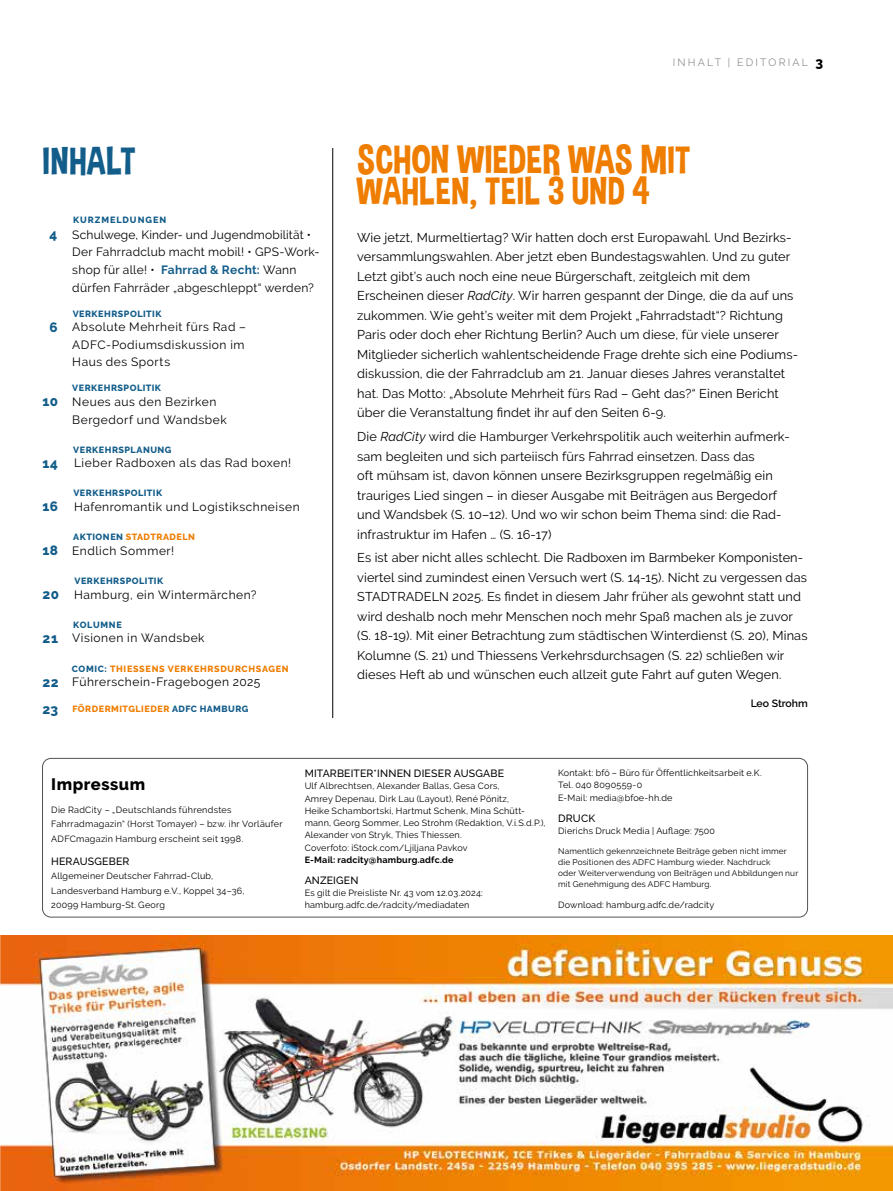
<style>
.page{position:relative;width:893px;height:1191px;background:#fff}
.page>*{position:absolute;margin:0;border:0;box-sizing:border-box;transform-origin:0 0}
.t1{font:40.5px "Dimbo";letter-spacing:.01em;color:#ef7d00}
.t2{font:39px "Dimbo";letter-spacing:.01em;color:#ef7d00}
.t3{font:39px "Dimbo";letter-spacing:.015em;color:#135d8a}
.t4{font:800 16.5px "Raleway";letter-spacing:.03em;color:#000}
.t5{font:800 13.5px "Raleway";letter-spacing:.035em;color:#135d8a}
.t6{font:800 13.5px "Raleway";color:#000}
.t7{font:12.75px/19.5px "Raleway";letter-spacing:.01em;color:#000}
.t8{font:12px/17.7px "Raleway";letter-spacing:.04em;color:#000}
.t9{font:12px/17.7px "Raleway";letter-spacing:.02em;color:#000}
.t10{font:500 10.5px "Raleway";letter-spacing:.015em;color:#000}
.t11{font:300 10.5px "Raleway";letter-spacing:.215em;color:#706f6f}
.t12{font:600 10.5px "Raleway";color:#000}
.t13{font:9px/12.3px "Raleway";letter-spacing:.025em;color:#000}
.t14{font:800 9px "Raleway";letter-spacing:.06em;color:#ef7d00}
.t15{font:800 9px "Raleway";letter-spacing:.055em;color:#135d8a}
.t16{font:700 9px "Raleway";letter-spacing:.02em;color:#000}
.t17{font:800 9px "Raleway";letter-spacing:.105em;color:#135d8a}
.t18{font:800 9px "Raleway";letter-spacing:.075em;color:#135d8a}
.t19{font:8.25px/11.1px "Raleway";letter-spacing:.025em;color:#000}
.s1{font-weight:700;color:#135d8a}
.s2{color:#135d8a}
.s3{font-size:13.5px;color:#135d8a}
.s4{font-size:39px}
.s5{font-style:italic}
</style>
<div class="page">
<img style="left:1px;top:935px;width:892px;height:256px">
<img style="left:0;top:0;width:1px;height:1191px">
<div style="left:42px;top:758px;width:766px;height:159px;border:1px solid #555454;border-radius:9px"></div>
<hr style="left:332px;top:148px;width:1px;height:570px;background:#000">
<p class="t11" style="left:673px;top:57px;width:137px">INHALT | EDITORIAL</p>
<p class="t6" style="left:816px;top:54px;width:9px">3</p>
<h2 class="t3" style="left:43px;top:138px;width:95px">INHALT</h2>
<p class="t5" style="left:50px;top:227px;width:9px">4</p>
<p class="t5" style="left:50px;top:319px;width:10px">6</p>
<p class="t5" style="left:43px;top:394px;width:17px">10</p>
<p class="t5" style="left:43px;top:455px;width:17px">14</p>
<p class="t5" style="left:43px;top:499px;width:17px">16</p>
<p class="t5" style="left:43px;top:543px;width:17px">18</p>
<p class="t5" style="left:43px;top:586px;width:18px">20</p>
<p class="t5" style="left:43px;top:630px;width:17px">21</p>
<p class="t17" style="left:73px;top:214px;width:95px">KURZMELDUNGEN</p>
<p class="t9" style="left:72px;top:226px;width:249px">Schulwege, Kinder- und Jugendmobilität • Der Fahrradclub macht mobil! • GPS-Work&shy;shop für alle! • <span class="s1">Fahrrad &amp; Recht:</span> Wann dürfen Fahrräder „abgeschleppt“ werden?</p>
<p class="t15" style="left:73px;top:308px;width:90px">VERKEHRSPOLITIK</p>
<p class="t8" style="left:72px;top:318px;width:175px">Absolute Mehrheit fürs Rad –<br>ADFC-Podiumsdiskussion im<br>Haus des Sports</p>
<p class="t15" style="left:72px;top:383px;width:90px">VERKEHRSPOLITIK</p>
<p class="t8" style="left:72px;top:393px;width:156px">Neues aus den Bezirken<br>Bergedorf und Wandsbek</p>
<p class="t15" style="left:73px;top:444px;width:100px">VERKEHRSPLANUNG</p>
<p class="t8" style="left:74px;top:454px;width:219px">Lieber Radboxen als das Rad boxen!</p>
<p class="t15" style="left:73px;top:488px;width:90px">VERKEHRSPOLITIK</p>
<p class="t8" style="left:74px;top:498px;width:227px">Hafenromantik und Logistikschneisen</p>
<p class="t14" style="left:73px;top:532px;width:123px"><span class="s2">AKTIONEN</span> STADTRADELN</p>
<p class="t8" style="left:72px;top:542px;width:103px">Endlich Sommer!</p>
<p class="t15" style="left:75px;top:576px;width:90px">VERKEHRSPOLITIK</p>
<p class="t8" style="left:74px;top:585px;width:184px">Hamburg, ein Wintermärchen?</p>
<p class="t18" style="left:73px;top:619px;width:50px">KOLUMNE</p>
<p class="t8" style="left:72px;top:629px;width:134px">Visionen in Wandsbek</p>
<p class="t14" style="left:72px;top:663px;width:218px"><span class="s2">COMIC:</span> THIESSENS VERKEHRSDURCHSAGEN</p>
<p class="t8" style="left:72px;top:673px;width:190px">Führerschein-Fragebogen 2025</p>
<p class="t14" style="left:43px;top:704px;width:207px"><span class="s3">23</span> FÖRDERMITGLIEDER <span class="s2">ADFC HAMBURG</span></p>
<p class="t5" style="left:43px;top:674px;width:18px">22</p>
<h1 class="t1" style="left:357px;top:135px;width:335px">SCHON WIEDER WAS M<span class="s4">IT</span></h1>
<h2 class="t2" style="left:357px;top:168px;width:294px">WAHLEN, TEIL 3 UND 4</h2>
<p class="t7" style="left:357px;top:228px;width:442px">Wie jetzt, Murmeltiertag? Wir hatten doch erst Europawahl. Und Bezirks&shy;versammlungswahlen. Aber jetzt eben Bundestagswahlen. Und zu guter Letzt gibt’s auch noch eine neue Bürgerschaft, zeitgleich mit dem Erscheinen dieser <span class="s5">RadCity</span>. Wir harren gespannt der Dinge, die da auf uns zukommen. Wie geht’s weiter mit dem Projekt „Fahrradstadt“? Richtung Paris oder doch eher Richtung Berlin? Auch um diese, für viele unserer Mitglieder sicherlich wahlentscheidende Frage drehte sich eine Podiums&shy;diskussion, die der Fahrradclub am 21. Januar dieses Jahres veranstaltet hat. Das Motto: „Absolute Mehrheit fürs Rad – Geht das?“ Einen Bericht über die Veranstaltung findet ihr auf den Seiten 6-9.</p>
<p class="t7" style="left:357px;top:427px;width:434px">Die <span class="s5">RadCity</span> wird die Hamburger Verkehrspolitik auch weiterhin aufmerk&shy;sam begleiten und sich parteiisch fürs Fahrrad einsetzen. Dass das<br>oft mühsam ist, davon können unsere Bezirksgruppen regelmäßig ein trauriges Lied singen – in dieser Ausgabe mit Beiträgen aus Bergedorf und Wandsbek (S. 10–12). Und wo wir schon beim Thema sind: die Rad&shy;infrastruktur im Hafen … (S. 16-17)</p>
<p class="t7" style="left:357px;top:548px;width:452px">Es ist aber nicht alles schlecht. Die Radboxen im Barmbeker Komponisten&shy;viertel sind zumindest einen Versuch wert (S. 14-15). Nicht zu vergessen das STADTRADELN 2025. Es findet in diesem Jahr früher als gewohnt statt und wird deshalb noch mehr Menschen noch mehr Spaß machen als je zuvor (S. 18-19). Mit einer Betrachtung zum städtischen Winterdienst (S. 20), Minas Kolumne (S. 21) und Thiessens Verkehrsdurchsagen (S. 22) schließen wir dieses Heft ab und wünschen euch allzeit gute Fahrt auf guten Wegen.</p>
<p class="t12" style="left:751px;top:697px;width:59px">Leo Strohm</p>
<p class="t4" style="left:51px;top:774px;width:95px">Impressum</p>
<p class="t13" style="left:51px;top:802px;width:233px;line-height:14.5px">Die RadCity – „Deutschlands führendstes<br>Fahrradmagazin“ (Horst Tomayer) – bzw. ihr Vorläufer<br>ADFCmagazin Hamburg erscheint seit 1998.</p>
<p class="t10" style="left:51px;top:855px;width:80px">HERAUSGEBER</p>
<p class="t13" style="left:51px;top:869px;width:195px;line-height:14.5px">Allgemeiner Deutscher Fahrrad-Club,<br>Landesverband Hamburg e.V., Koppel 34–36,<br>20099 Hamburg-St. Georg</p>
<p class="t10" style="left:305px;top:767px;width:201px">MITARBEITER*INNEN DIESER AUSGABE</p>
<p class="t13" style="left:305px;top:780px;width:242px">Ulf Albrechtsen, Alexander Ballas, Gesa Cors,<br>Amrey Depenau, Dirk Lau (Layout), René Pönitz,<br>Heike Schambortski, Hartmut Schenk, Mina Schütt&shy;mann, Georg Sommer, Leo Strohm (Redaktion, V.i.S.d.P.), Alexander von Stryk, Thies Thiessen.<br>Coverfoto: iStock.com/Ljiljana Pavkov</p>
<p class="t16" style="left:305px;top:854px;width:150px">E-Mail: radcity@hamburg.adfc.de</p>
<p class="t10" style="left:305px;top:874px;width:55px">ANZEIGEN</p>
<p class="t13" style="left:305px;top:886px;width:180px">Es gilt die Preisliste Nr. 43 vom 12.03.2024: hamburg.adfc.de/radcity/mediadaten</p>
<p class="t13" style="left:558px;top:766px;width:205px">Kontakt: bfö – Büro für Öffentlichkeitsarbeit e.K.<br>Tel. 040 8090559-0<br>E-Mail: media@bfoe-hh.de</p>
<p class="t10" style="left:558px;top:812px;width:39px">DRUCK</p>
<p class="t13" style="left:558px;top:825px;width:158px">Dierichs Druck Media | Auflage: 7500</p>
<p class="t19" style="left:558px;top:845px;width:242px">Namentlich gekennzeichnete Beiträge geben nicht immer die Positionen des ADFC Hamburg wieder. Nachdruck<br>oder Weiterverwendung von Beiträgen und Abbildungen nur mit Genehmigung des ADFC Hamburg.</p>
<p class="t13" style="left:558px;top:899px;width:158px">Download: hamburg.adfc.de/radcity</p>
</div>
